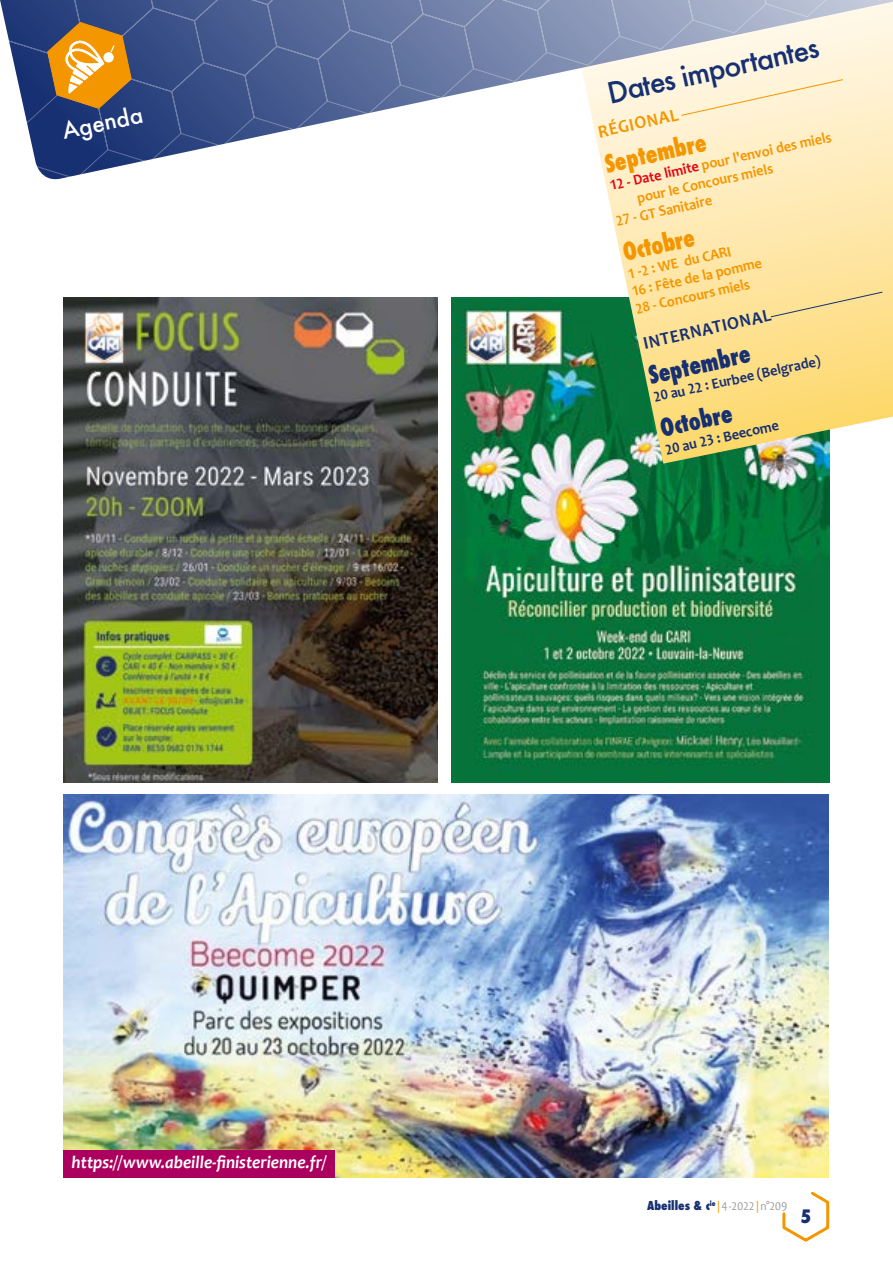
<style>
.page{position:relative;width:893px;height:1263px;background:#fff}
.page>*{position:absolute;margin:0;border:0;box-sizing:border-box;transform-origin:0 0}
.t1{font:500 28.5px "Futura";color:#163072}
.t2{font:800 condensed 24px "Futura";color:#f49600;scale:.9 1}
.t3{font:800 condensed 24px "Futura";color:#163072;scale:.9 1}
.t4{font:500 22.5px "Futura";color:#fff}
.t5{font:italic 700 18px "Candara";color:#fff;scale:.95 1}
.t6{font:700 18px "Candara";color:#163072;scale:.95 1}
.t7{font:700 18px "Candara";color:#f49600;scale:.95 1}
.t8{font:800 condensed 18px "Futura";color:#163072}
.t9{font:700 15px/18px "Candara";color:#f49600;scale:.95 1}
.t10{font:700 15px "Candara";color:#163072;scale:.95 1}
.t11{font:12px "Candara";color:#9d9d9c;scale:.95 1}
.s1{color:#e30613}
.s2{font-family:"Futura";font-weight:800;font-stretch:condensed;color:#163072}
.s3{color:#f49600}
</style>
<div class="page">
<svg style="left:782px;top:1191px;width:48px;height:51px"></svg>
<img style="left:451px;top:298px;width:379px;height:484px">
<svg style="left:568px;top:183px;width:325px;height:281px;background:#d8d495"></svg>
<svg style="left:770px;top:291px;width:113px;height:27px;background:#f5da92"></svg>
<svg style="left:0;top:0;width:893px;height:180px"></svg>
<svg style="left:47px;top:21px;width:85px;height:88px;background:#b48541"></svg>
<img style="left:63px;top:795px;width:765px;height:383px">
<div style="left:63px;top:1150px;width:272px;height:28px;background:#ac005f"></div>
<img style="left:63px;top:298px;width:375px;height:484px">
<h3 class="t4" style="left:59px;top:116px;width:83px;rotate:-12deg">Agenda</h3>
<h1 class="t1" style="left:604px;top:75px;width:217px;rotate:-13deg">Dates importantes</h1>
<p class="t7" style="left:596px;top:120px;width:87px;rotate:-12deg">RÉGIONAL</p>
<h2 class="t2" style="left:602px;top:148px;width:116px;rotate:-12deg">Septembre</h2>
<p class="t9" style="left:608px;top:178px;width:240px;rotate:-13deg"><span class="s1">1 2 - Date limite</span> pour l'envoi des miels</p>
<p class="t9" style="left:635px;top:190px;width:148px;rotate:-13deg">pour le Concours miels</p>
<p class="t9" style="left:614px;top:213px;width:105px;rotate:-13deg">27 - GT Sanitaire</p>
<h2 class="t2" style="left:620px;top:236px;width:83px;rotate:-12deg">Octobre</h2>
<p class="t9" style="left:626px;top:265px;width:142px;rotate:-13deg">1 -2 : WE du CARI<br>1 6 : Fête de la pomme<br>28 - Concours miels</p>
<p class="t6" style="left:641px;top:331px;width:139px;rotate:-12deg">INTERNATIONAL</p>
<h2 class="t3" style="left:645px;top:359px;width:116px;rotate:-12deg">Septembre</h2>
<p class="t10" style="left:652px;top:389px;width:181px;rotate:-13deg">20 au 22 : Eurbee (Belgrade)</p>
<h2 class="t3" style="left:657px;top:412px;width:83px;rotate:-12deg">Octobre</h2>
<p class="t10" style="left:663px;top:441px;width:124px;rotate:-13deg">20 au 23 : Beecome</p>
<p class="t5" style="left:72px;top:1150px;width:270px">https://www.abeille-finisterienne.fr/</p>
<p class="t11" style="left:647px;top:1198px;width:149px"><span class="s2">Abeilles &amp; c</span><sup>ie</sup> <span class="s3">|</span>4-2022 <span class="s3">|</span>n°209</p>
<p class="t8" style="left:800px;top:1204px;width:12px">5</p>
</div>
